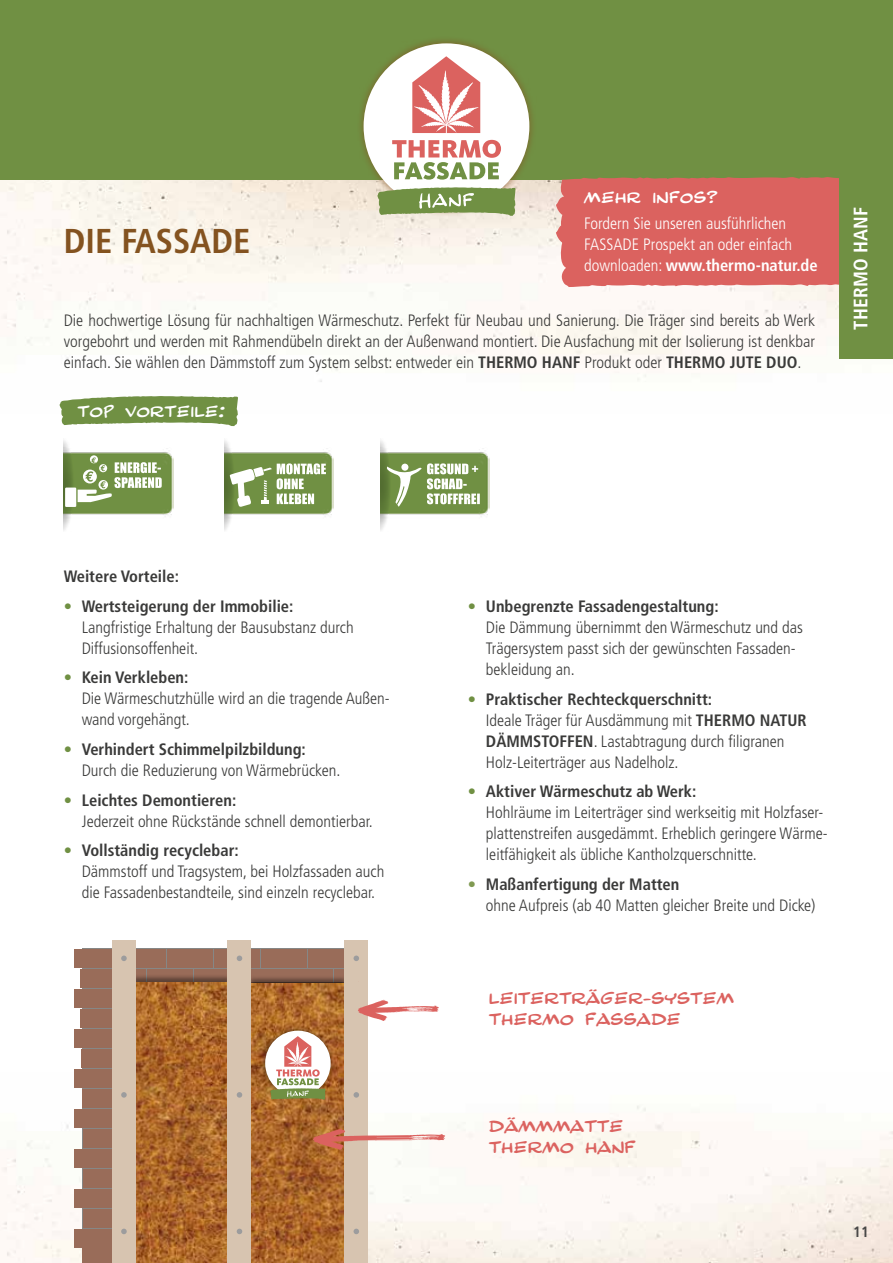
<style>
.page{position:relative;width:893px;height:1263px;background:#fff}
.page>*{position:absolute;margin:0;border:0;box-sizing:border-box;transform-origin:0 0}
.t1{font:700 condensed 34.5px "Frutiger";color:#845320}
.t2{font:700 condensed 19.5px "Frutiger";letter-spacing:.01em;color:#fff}
.t3{font:18px/21px "Comicstrip MND";color:#db625f}
.t4{font:17.4px "Comicstrip MND";letter-spacing:.01em;color:#fff}
.t5{font:300 condensed 16.5px/21px "Frutiger";color:#3a3a39}
.t6{font:300 condensed 16.5px/21px "Frutiger";color:#fff}
.t7{font:700 condensed 16.5px "Frutiger";color:#3a3a39}
.t8{font:700 condensed 15px "Frutiger";color:#484847}
.s1{font-weight:700}
.s2{color:#709043}
.s3{font-weight:700;color:#809a52}
</style>
<div class="page">
<img style="left:0;top:1087px;width:893px;height:176px">
<img style="left:0;top:179px;width:840px;height:227px">
<div style="left:0;top:0;width:893px;height:179px;background:#709043"></div>
<div style="left:356px;top:36px;width:181px;height:180px;background:#845320;opacity:.75"></div>
<div style="left:364px;top:43px;width:165px;height:166px;background:#fff;border-radius:50%"></div>
<svg style="left:377px;top:187px;width:139px;height:29px;background:#8ea568"></svg>
<svg style="left:412px;top:56px;width:68px;height:77px"></svg>
<svg style="left:392px;top:140px;width:109px;height:40px"></svg>
<img style="left:64px;top:441px;width:109px;height:89px">
<div style="left:65px;top:487px;width:11px;height:20px;background:#fff"></div>
<svg style="left:78px;top:457px;width:84px;height:46px"></svg>
<img style="left:380px;top:440px;width:109px;height:91px">
<svg style="left:386px;top:463px;width:94px;height:44px"></svg>
<img style="left:224px;top:440px;width:109px;height:91px">
<svg style="left:229px;top:463px;width:97px;height:44px"></svg>
<svg style="left:60px;top:396px;width:178px;height:30px;background:#839f5c"></svg>
<div style="left:167px;top:949px;width:46px;height:18px;background:#996c59"></div>
<div style="left:214px;top:949px;width:46px;height:18px;background:#996c59"></div>
<div style="left:261px;top:949px;width:45px;height:18px;background:#996c59"></div>
<div style="left:308px;top:949px;width:45px;height:18px;background:#996c59"></div>
<div style="left:121px;top:949px;width:45px;height:18px;background:#996c59"></div>
<div style="left:74px;top:949px;width:45px;height:18px;background:#996c59"></div>
<div style="left:74px;top:989px;width:45px;height:18px;background:#996c59"></div>
<div style="left:74px;top:1029px;width:45px;height:18px;background:#996c59"></div>
<div style="left:74px;top:1069px;width:45px;height:18px;background:#996c59"></div>
<div style="left:74px;top:1109px;width:45px;height:19px;background:#996c59"></div>
<div style="left:74px;top:1149px;width:45px;height:19px;background:#996c59"></div>
<div style="left:74px;top:1189px;width:45px;height:19px;background:#996c59"></div>
<div style="left:74px;top:1229px;width:45px;height:19px;background:#996c59"></div>
<div style="left:194px;top:969px;width:45px;height:18px;background:#996c59"></div>
<svg style="left:241px;top:969px;width:45px;height:18px"></svg>
<svg style="left:288px;top:969px;width:45px;height:18px"></svg>
<svg style="left:335px;top:969px;width:23px;height:18px"></svg>
<div style="left:147px;top:969px;width:46px;height:18px;background:#996c59"></div>
<div style="left:81px;top:969px;width:65px;height:18px;background:#996c59"></div>
<div style="left:80px;top:1009px;width:63px;height:18px;background:#996c59"></div>
<div style="left:82px;top:1049px;width:61px;height:18px;background:#996c59"></div>
<div style="left:83px;top:1089px;width:60px;height:18px;background:#996c59"></div>
<div style="left:83px;top:1129px;width:60px;height:19px;background:#996c59"></div>
<div style="left:83px;top:1169px;width:60px;height:19px;background:#996c59"></div>
<div style="left:84px;top:1209px;width:59px;height:19px;background:#996c59"></div>
<div style="left:82px;top:1249px;width:61px;height:14px;background:#996c59"></div>
<div style="left:130px;top:975px;width:101px;height:288px;background:#000;opacity:.4"></div>
<img style="left:136px;top:982px;width:92px;height:281px">
<img style="left:251px;top:984px;width:94px;height:279px">
<div style="left:260px;top:1026px;width:76px;height:75px;background:#000;opacity:.5"></div>
<div style="left:265px;top:1031px;width:66px;height:65px;background:#fff;border-radius:50%"></div>
<svg style="left:270px;top:1036px;width:55px;height:64px"></svg>
<div style="left:345px;top:940px;width:23px;height:323px;background:#d7c4b0"></div>
<svg style="left:354px;top:955px;width:5px;height:6px"></svg>
<svg style="left:354px;top:1092px;width:5px;height:6px"></svg>
<svg style="left:354px;top:1229px;width:5px;height:5px"></svg>
<div style="left:228px;top:940px;width:23px;height:323px;background:#d7c4b0"></div>
<svg style="left:237px;top:955px;width:5px;height:6px"></svg>
<svg style="left:237px;top:1092px;width:5px;height:6px"></svg>
<svg style="left:237px;top:1229px;width:5px;height:5px"></svg>
<div style="left:112px;top:940px;width:24px;height:323px;background:#d7c4b0"></div>
<svg style="left:121px;top:955px;width:6px;height:6px"></svg>
<svg style="left:121px;top:1092px;width:6px;height:6px"></svg>
<svg style="left:121px;top:1229px;width:6px;height:5px"></svg>
<svg style="left:358px;top:1000px;width:81px;height:21px"></svg>
<svg style="left:312px;top:1128px;width:134px;height:22px"></svg>
<svg style="left:556px;top:177px;width:284px;height:119px;background:#dd726e"></svg>
<div style="left:840px;top:165px;width:53px;height:194px;background:#709043"></div>
<p class="t4" style="left:584px;top:187px;width:135px">MEHR INFOS?</p>
<p class="t6" style="left:584px;top:213px;width:235px">Fordern Sie unseren ausführlichen<br>FASSADE Prospekt an oder einfach downloaden: <span class="s1">www.thermo-natur.de</span></p>
<p class="t2" style="left:849px;top:330px;width:124px;rotate:-90deg">THERMO HANF</p>
<h1 class="t1" style="left:64px;top:220px;width:188px">DIE FASSADE</h1>
<p class="t5" style="left:64px;top:310px;width:753px;text-align:justify">Die hochwertige Lösung für nachhaltigen Wärmeschutz. Perfekt für Neubau und Sanierung. Die Träger sind bereits ab Werk vorgebohrt und werden mit Rahmendübeln direkt an der Außenwand montiert. Die Ausfachung mit der Isolierung ist denkbar einfach. Sie wählen den Dämmstoff zum System selbst: entweder ein <span class="s1">THERMO HANF</span> Produkt oder <span class="s1">THERMO JUTE DUO</span>.</p>
<p class="t4" style="left:78px;top:401px;width:149px">TOP VORTEILE:</p>
<p class="t7" style="left:64px;top:567px;width:117px">Weitere Vorteile:</p>
<p class="t5" style="left:82px;top:596px;width:273px;text-indent:-18px"><span class="s2">•</span> <span class="s1">Wertsteigerung der Immobilie:<br></span>Langfristige Erhaltung der Bausubstanz durch<br>Diffusionsoffenheit.</p>
<p class="t5" style="left:82px;top:667px;width:310px;text-indent:-18px"><span class="s2">•</span> <span class="s1">Kein Verkleben:<br></span>Die Wärmeschutzhülle wird an die tragende Außen&shy;wand vorgehängt.</p>
<p class="t5" style="left:82px;top:739px;width:260px;text-indent:-18px"><span class="s2">•</span> <span class="s1">Verhindert Schimmelpilzbildung:<br></span>Durch die Reduzierung von Wärmebrücken.</p>
<p class="t5" style="left:82px;top:789px;width:292px;text-indent:-18px"><span class="s2">•</span> <span class="s1">Leichtes Demontieren:<br></span>Jederzeit ohne Rückstände schnell demontierbar.</p>
<p class="t5" style="left:82px;top:840px;width:304px;text-indent:-18px"><span class="s2">•</span> <span class="s1">Vollständig recyclebar:<br></span>Dämmstoff und Tragsystem, bei Holzfassaden auch die Fassadenbestandteile, sind einzeln recyclebar.</p>
<p class="t5" style="left:486px;top:596px;width:319px;text-indent:-18px"><span class="s2">•</span> <span class="s1">Unbegrenzte Fassadengestaltung:<br></span>Die Dämmung übernimmt den Wärmeschutz und das Trägersystem passt sich der gewünschten Fassaden&shy;bekleidung an.</p>
<p class="t5" style="left:486px;top:688px;width:322px;text-indent:-18px"><span class="s2">•</span> <span class="s1">Praktischer Rechteckquerschnitt:<br></span>Ideale Träger für Ausdämmung mit <span class="s1">THERMO NATUR DÄMMSTOFFEN</span>. Lastabtragung durch filigranen Holz-Leiterträger aus Nadelholz.</p>
<p class="t5" style="left:486px;top:781px;width:343px;text-indent:-18px"><span class="s2">•</span> <span class="s1">Aktiver Wärmeschutz ab Werk:<br></span>Hohlräume im Leiterträger sind werkseitig mit Holzfaser&shy;plattenstreifen ausgedämmt. Erheblich geringere Wärme&shy;leitfähigkeit als übliche Kantholzquerschnitte.</p>
<p class="t5" style="left:486px;top:873px;width:331px;text-indent:-18px"><span class="s3">•</span> <span class="s1">Maßanfertigung der Matten<br></span>ohne Aufpreis (ab 40 Matten gleicher Breite und Dicke)</p>
<p class="t3" style="left:489px;top:987px;width:247px">LEITERTRÄGER-SYSTEM<br>THERMO FASSADE</p>
<p class="t3" style="left:489px;top:1115px;width:148px">DÄMMMATTE<br>THERMO HANF</p>
<p class="t8" style="left:853px;top:1222px;width:17px">11</p>
</div>
